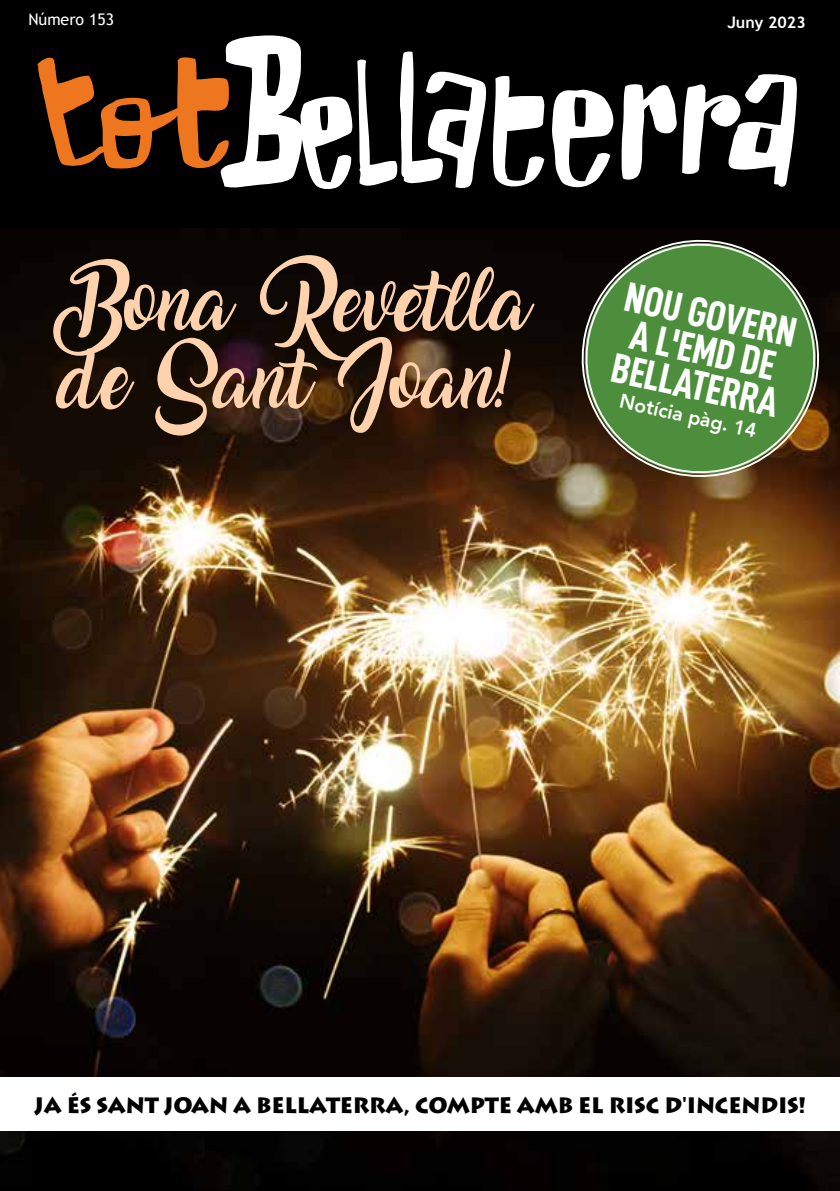
<style>
.page{position:relative;width:840px;height:1191px;background:#fff}
.page>*{position:absolute;margin:0;border:0;box-sizing:border-box;transform-origin:0 0}
.t1{font:53px/77.6px "Amarillo";color:#ffd2ae}
.t2{font:42px/36px "D DIN Condensed Bold";color:#fff}
.t3{font:900 22px "Lithos Pro";letter-spacing:-.01em;color:#000}
.t4{font:800 20px "Avenir";color:#fff}
.t5{font:16px "Trebuchet MS";color:#fff}
.t6{font:700 16px "Trebuchet MS";color:#fff}
</style>
<div class="page">
<div style="left:0;top:0;width:839px;height:1032px;background:#000"></div>
<svg style="left:37px;top:35px;width:577px;height:154px"></svg>
<svg style="left:621px;top:74px;width:176px;height:113px"></svg>
<img style="left:0;top:228px;width:839px;height:963px">
<div style="left:0;top:1077px;width:839px;height:54px;background:#fff"></div>
<svg style="left:569px;top:228px;width:262px;height:259px"></svg>
<svg style="left:573px;top:231px;width:253px;height:252px"></svg>
<p class="t5" style="left:28px;top:9px;width:87px">Número 153</p>
<p class="t6" style="left:727px;top:12px;width:80px">Juny 2023</p>
<h1 class="t1" style="left:60px;top:273px;width:471px">Bona Revetlla de Sant Joan!</h1>
<h2 class="t2" style="left:630px;top:277px;width:175px;rotate:13deg">NOU GOVERN<br>A L'EMD DE<br>BELLATERRA</h2>
<p class="t4" style="left:623px;top:385px;width:141px;rotate:13deg">Notícia pàg. 14</p>
<p class="t3" style="left:34px;top:1091px;width:772px">JA ÉS SANT JOAN A BELLATERRA, COMPTE AMB EL RISC D'INCENDIS!</p>
</div>
